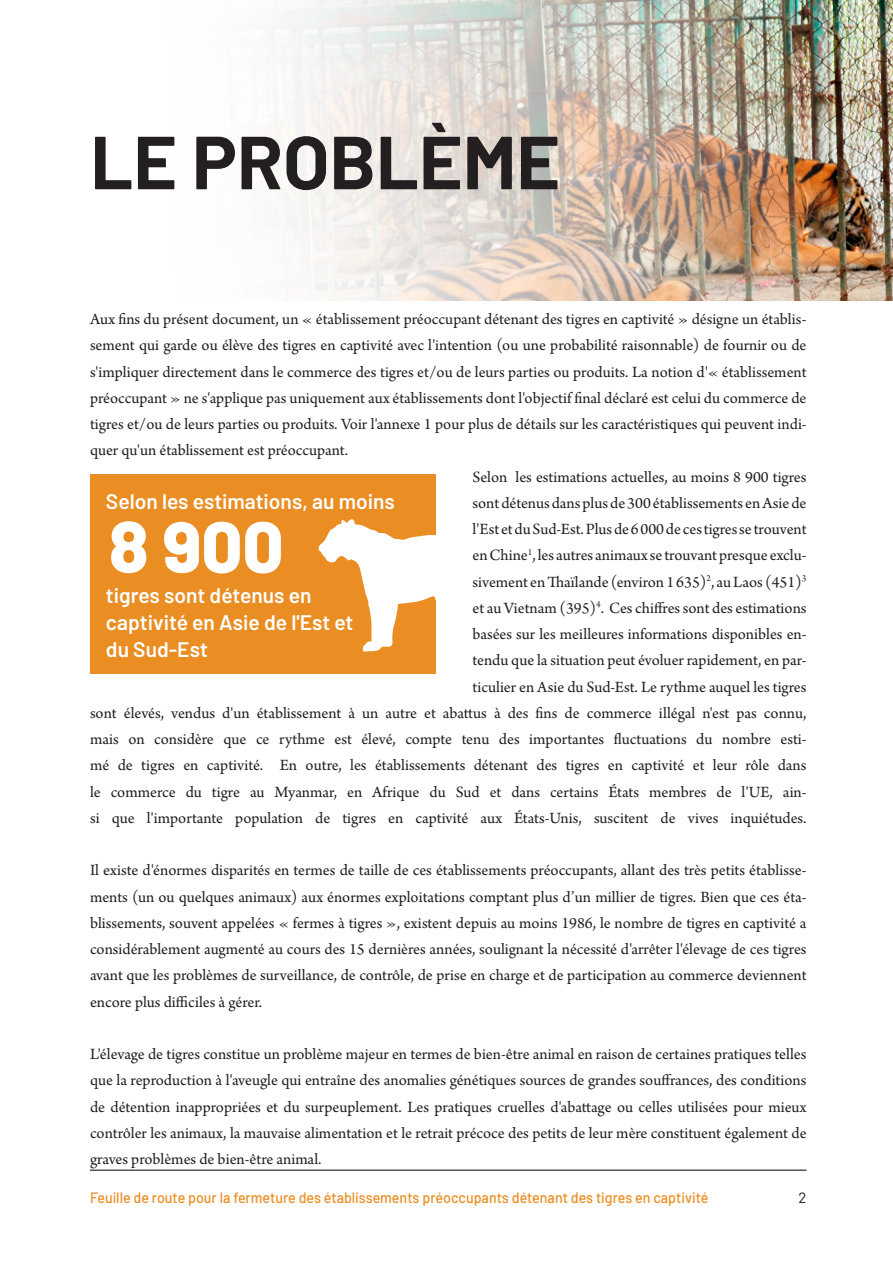
<style>
.page{position:relative;width:893px;height:1263px;background:#fff}
.page>*{position:absolute;margin:0;border:0;box-sizing:border-box;transform-origin:0 0}
.t1{font:700 75px "Barlow";color:#231f20}
.t2{font:800 72px "Barlow";color:#fff}
.t3{font:600 21px/27px "Barlow";color:#fff}
.t4{font:16.5px/26.2px "Arno Pro";color:#231f20;text-align:justify}
.t5{font:500 15px "Barlow";color:#ea8d22;scale:.95 1}
.t6{font:15px "Barlow";color:#231f20}
</style>
<div class="page">
<hr style="left:90px;top:1170px;width:716px;height:1px;background:#000">
<div style="left:90px;top:475px;width:345px;height:199px;background:#ea8d22"></div>
<svg style="left:318px;top:518px;width:118px;height:144px"></svg>
<img style="left:286px;top:0;width:607px;height:300px">
<p class="t1" style="left:90px;top:107px;width:471px">LE PROBLÈME</p>
<p class="t4" style="left:90px;top:307px;width:718px">Aux fins du présent document, un « établissement préoccupant détenant des tigres en captivité » désigne un établis&shy;sement qui garde ou élève des tigres en captivité avec l'intention (ou une probabilité raisonnable) de fournir ou de s'impliquer directement dans le commerce des tigres et/ou de leurs parties ou produits. La notion d'« établissement préoccupant » ne s'applique pas uniquement aux établissements dont l'objectif final déclaré est celui du commerce de tigres et/ou de leurs parties ou produits. Voir l'annexe 1 pour plus de détails sur les caractéristiques qui peuvent indi&shy;quer qu'un établissement est préoccupant.</p>
<p class="t4" style="left:472px;top:464px;width:336px">Selon les estimations actuelles, au moins 8 900 tigres sont détenus dans plus de 300 établissements en Asie de l'Est et du Sud-Est. Plus de 6 000 de ces tigres se trouvent en Chine<sup>1</sup>, les autres animaux se trouvant presque exclu&shy;sivement en Thaïlande (environ 1 635)<sup>2</sup>, au Laos (451)<sup>3 </sup>et au Vietnam (395)<sup>4</sup>. Ces chiffres sont des estimations basées sur les meilleures informations disponibles en&shy;tendu que la situation peut évoluer rapidement, en par&shy;ticulier en Asie du Sud-Est. Le rythme auquel les tigres</p>
<p class="t4" style="left:90px;top:701px;width:718px">sont élevés, vendus d'un établissement à un autre et abattus à des fins de commerce illégal n'est pas connu, mais on considère que ce rythme est élevé, compte tenu des importantes fluctuations du nombre esti&shy;mé de tigres en captivité. En outre, les établissements détenant des tigres en captivité et leur rôle dans le commerce du tigre au Myanmar, en Afrique du Sud et dans certains États membres de l'UE, ain&shy;si que l'importante population de tigres en captivité aux États-Unis, suscitent de vives inquiétudes.</p>
<p class="t4" style="left:90px;top:858px;width:718px">Il existe d'énormes disparités en termes de taille de ces établissements préoccupants, allant des très petits établisse&shy;ments (un ou quelques animaux) aux énormes exploitations comptant plus d’un millier de tigres. Bien que ces éta&shy;blissements, souvent appelées « fermes à tigres », existent depuis au moins 1986, le nombre de tigres en captivité a considérablement augmenté au cours des 15 dernières années, soulignant la nécessité d'arrêter l'élevage de ces tigres avant que les problèmes de surveillance, de contrôle, de prise en charge et de participation au commerce deviennent encore plus difficiles à gérer.</p>
<p class="t4" style="left:90px;top:1042px;width:718px">L'élevage de tigres constitue un problème majeur en termes de bien-être animal en raison de certaines pratiques telles que la reproduction à l'aveugle qui entraîne des anomalies génétiques sources de grandes souffrances, des conditions de détention inappropriées et du surpeuplement. Les pratiques cruelles d'abattage ou celles utilisées pour mieux contrôler les animaux, la mauvaise alimentation et le retrait précoce des petits de leur mère constituent également de graves problèmes de bien-être animal.</p>
<p class="t3" style="left:106px;top:486px;width:290px">Selon les estimations, au moins</p>
<p class="t2" style="left:109px;top:493px;width:176px">8 900</p>
<p class="t3" style="left:106px;top:581px;width:249px">tigres sont détenus en captivité en Asie de l'Est et du Sud-Est</p>
<p class="t5" style="left:90px;top:1187px;width:652px">Feuille de route pour la fermeture des établissements préoccupants détenant des tigres en captivité</p>
<p class="t6" style="left:798px;top:1187px;width:10px">2</p>
</div>
